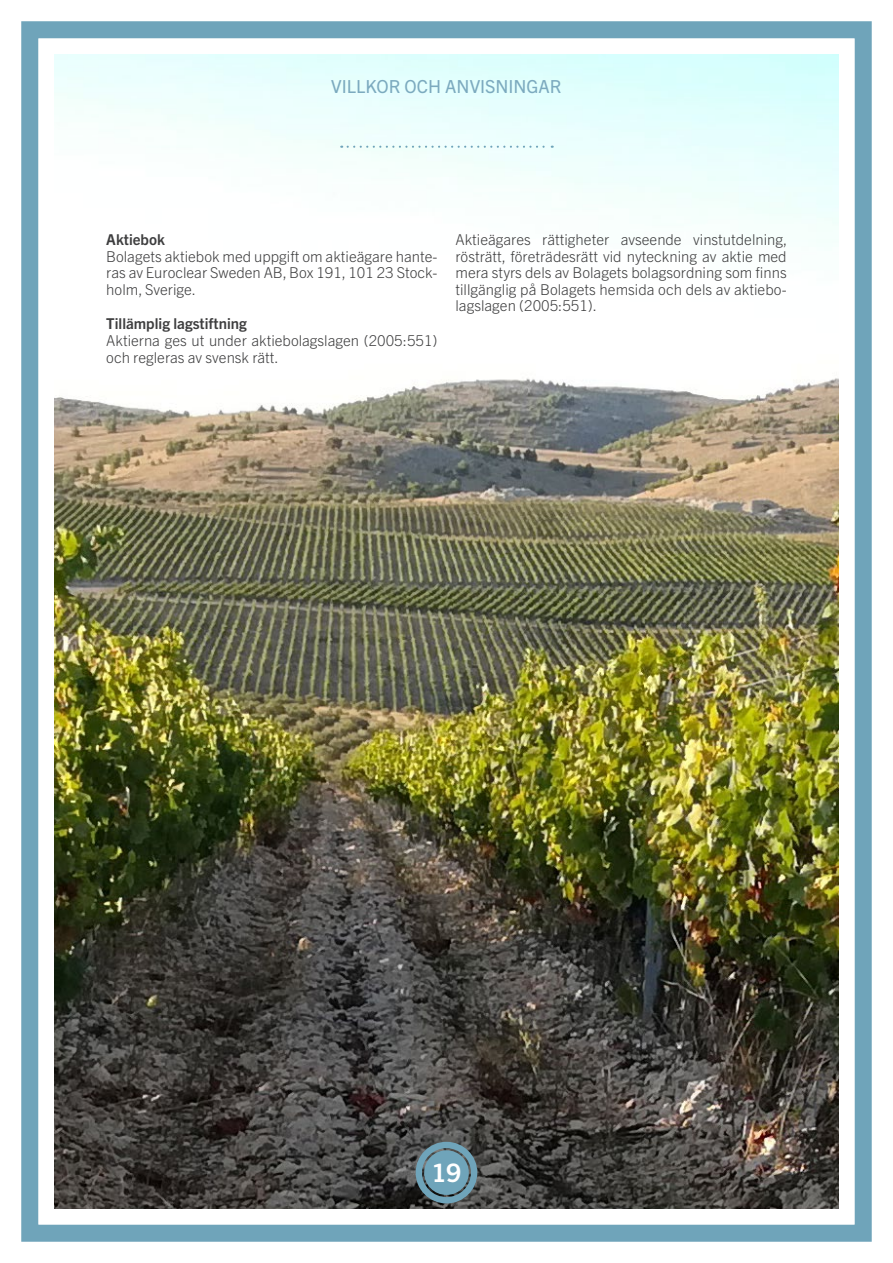
<style>
.page{position:relative;width:893px;height:1263px;background:#fff}
.page>*{position:absolute;margin:0;border:0;box-sizing:border-box;transform-origin:0 0}
.Rubrik_2{font:700 25.5px "Trade Gothic Next LT Pro";color:#fff}
.Avsnittsrubrik__blå{font:18px "Trade Gothic Next LT Pro";color:#7caabf}
.Brödtext{font:300 15px/16.5px "Trade Gothic Next LT Pro";color:#3e3e3f;text-align:justify}
.Fetstil{font:700 15px "Trade Gothic Next LT Pro";color:#3e3e3f}
</style>
<div class="page">
<img style="left:54px;top:54px;width:785px;height:1155px">
<div style="left:21px;top:21px;width:851px;height:1221px;border:17px solid #6fa4ba"></div>
<div style="left:424px;top:1150px;width:45px;height:45px;background:#6fa4ba;border-radius:50%"></div>
<div style="left:416px;top:1142px;width:61px;height:61px;border:6px solid #6fa4ba;border-radius:50%"></div>
<svg style="left:348px;top:146px;width:205px;height:2px"></svg>
<p class="Avsnittsrubrik__blå" style="left:331px;top:73px;width:232px">VILLKOR OCH ANVISNINGAR</p>
<p class="Fetstil" style="left:106px;top:230px;width:60px">Aktiebok</p>
<p class="Brödtext" style="left:106px;top:247px;width:333px">Bolagets aktiebok med uppgift om aktieägare hante&shy;ras av Euroclear Sweden AB, Box 191, 101 23 Stock&shy;holm, Sverige.</p>
<p class="Fetstil" style="left:106px;top:314px;width:142px">Tillämplig lagstiftning</p>
<p class="Brödtext" style="left:106px;top:331px;width:333px">Aktierna ges ut under aktiebolagslagen (2005:551) och regleras av svensk rätt.</p>
<p class="Brödtext" style="left:455px;top:231px;width:333px">Aktieägares rättigheter avseende vinstutdelning, rösträtt, företrädesrätt vid nyteckning av aktie med mera styrs dels av Bolagets bolagsordning som finns tillgänglig på Bolagets hemsida och dels av aktiebo&shy;lagslagen (2005:551).</p>
<p class="Rubrik_2" style="left:432px;top:1155px;width:31px">19</p>
</div>
